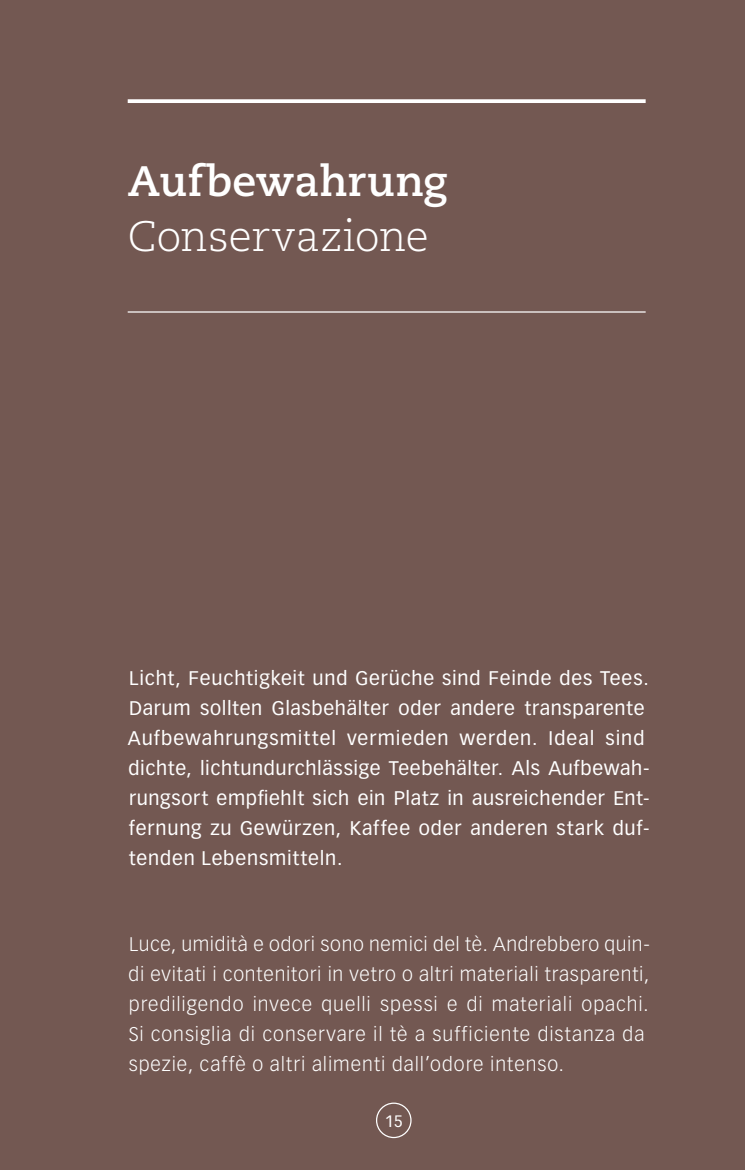
<style>
.page{position:relative;width:745px;height:1170px;background:#fff}
.page>*{position:absolute;margin:0;border:0;box-sizing:border-box;transform-origin:0 0}
.t1{font:300 42.5px "Caecilia LT Std";letter-spacing:-.005em;color:#fff}
.t2{font:700 42.5px "Caecilia LT Std";color:#fff}
.t3{font:19.5px/30px "Vectora LT Std";letter-spacing:.035em;color:#fff}
.t4{font:300 19.5px/30px "Vectora LT Std";letter-spacing:.045em;color:#fff}
.t5{font:16.25px "Vectora LT Std";color:#fff}
</style>
<div class="page">
<div style="left:0;top:0;width:744px;height:1169px;background:#735852"></div>
<div style="left:376px;top:1102px;width:35px;height:35px;border:1px solid #fff;border-radius:50%"></div>
<svg style="left:128px;top:99px;width:517px;height:4px;background:#f5f3f3"></svg>
<hr style="left:128px;top:311px;width:517px;height:1px;background:#fff">
<h1 class="t2" style="left:128px;top:156px;width:321px">Aufbewahrung</h1>
<h1 class="t1" style="left:128px;top:212px;width:302px">Conservazione</h1>
<p class="t3" style="left:128px;top:663px;width:523px">Licht, Feuchtigkeit und Gerüche sind Feinde des Tees.<br>Darum sollten Glasbehälter oder andere transparente Aufbewahrungsmittel vermieden werden. Ideal sind dichte, lichtundurchlässige Teebehälter. Als Aufbewah&shy;rungsort empfiehlt sich ein Platz in ausreichender Ent&shy;fernung zu Gewürzen, Kaffee oder anderen stark duf&shy;tenden Lebensmitteln.</p>
<p class="t4" style="left:128px;top:928px;width:522px">Luce, umidità e odori sono nemici del tè. Andrebbero quin&shy;di evitati i contenitori in vetro o altri materiali trasparenti, prediligendo invece quelli spessi e di materiali opachi.<br>Si consiglia di conservare il tè a sufficiente distanza da spezie, caffè o altri alimenti dall’odore intenso.</p>
<p class="t5" style="left:384px;top:1111px;width:19px">15</p>
</div>
